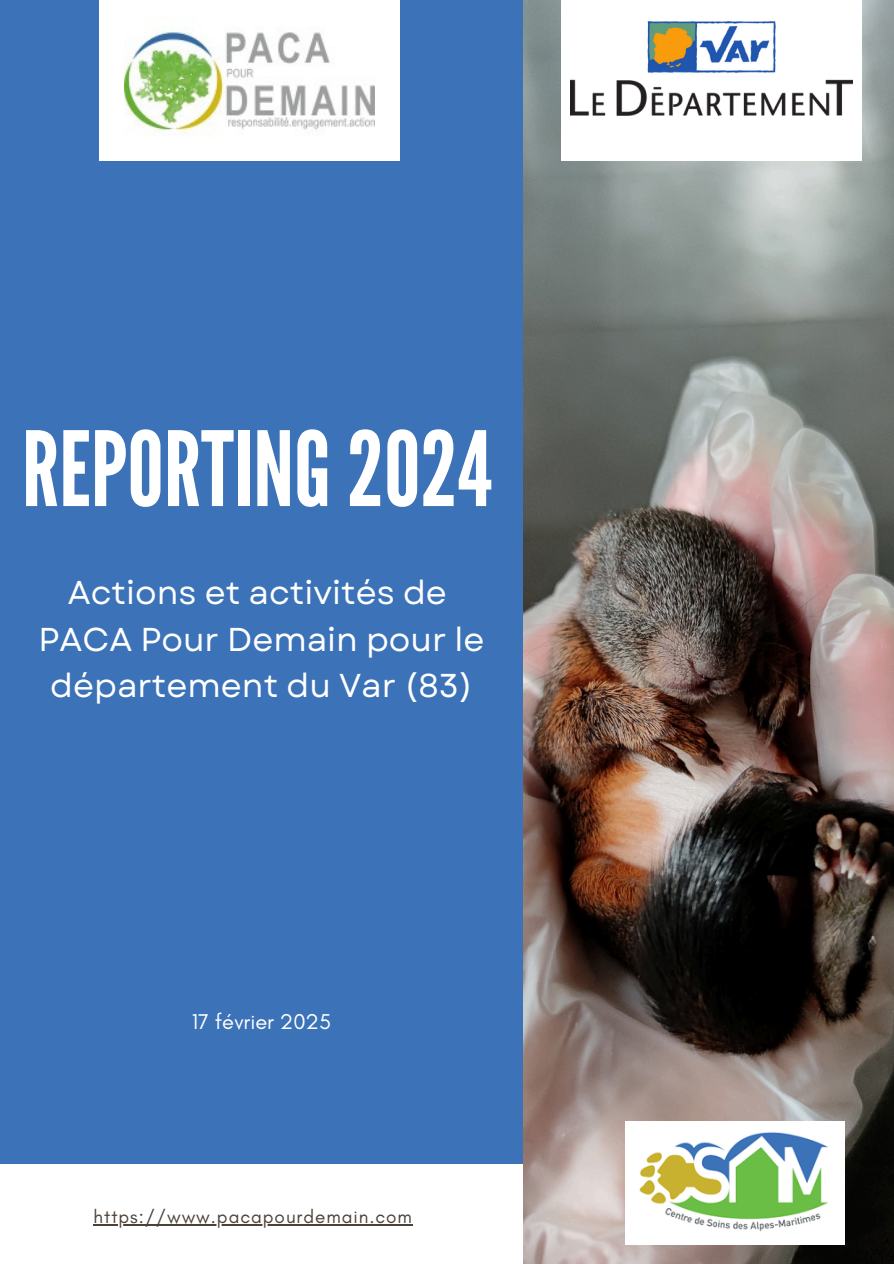
<style>
.page{position:relative;width:894px;height:1264px;background:#fff}
.page>*{position:absolute;margin:0;border:0;box-sizing:border-box;transform-origin:0 0}
.t1{font:103.2px "League Gothic";color:#fff}
.t2{font:33px/46.2px "Garet";color:#fff;text-align:center}
.t3{font:21.75px "Glacial Indifference";color:#fff}
.t4{font:18.9px "Glacial Indifference";letter-spacing:.05em;color:#4c4137}
</style>
<div class="page">
<div style="left:0;top:0;width:893px;height:1263px;background:#3b72b8"></div>
<div style="left:0;top:1164px;width:561px;height:99px;background:#fff"></div>
<div style="left:100px;top:0;width:300px;height:161px;background:#fff"></div>
<img style="left:523px;top:0;width:370px;height:1263px">
<div style="left:561px;top:0;width:300px;height:161px;background:#fff"></div>
<div style="left:625px;top:1120px;width:218px;height:124px;background:#fff"></div>
<img style="left:639px;top:1132px;width:189px;height:100px">
<img style="left:124px;top:30px;width:250px;height:104px">
<img style="left:570px;top:22px;width:282px;height:93px">
<hr style="left:94px;top:1224px;width:319px;height:1px;background:#4c4137">
<p class="t1" style="left:22px;top:409px;width:471px">REPORTING2024</p>
<p class="t2" style="left:38px;top:570px;width:447px">Actions et activités de<br>PACA Pour Demain pour le département du Var (83)</p>
<p class="t3" style="left:192px;top:1008px;width:141px">17 février 2025</p>
<p class="t4" style="left:94px;top:1204px;width:320px">https://www.pacapourdemain.com</p>
</div>
